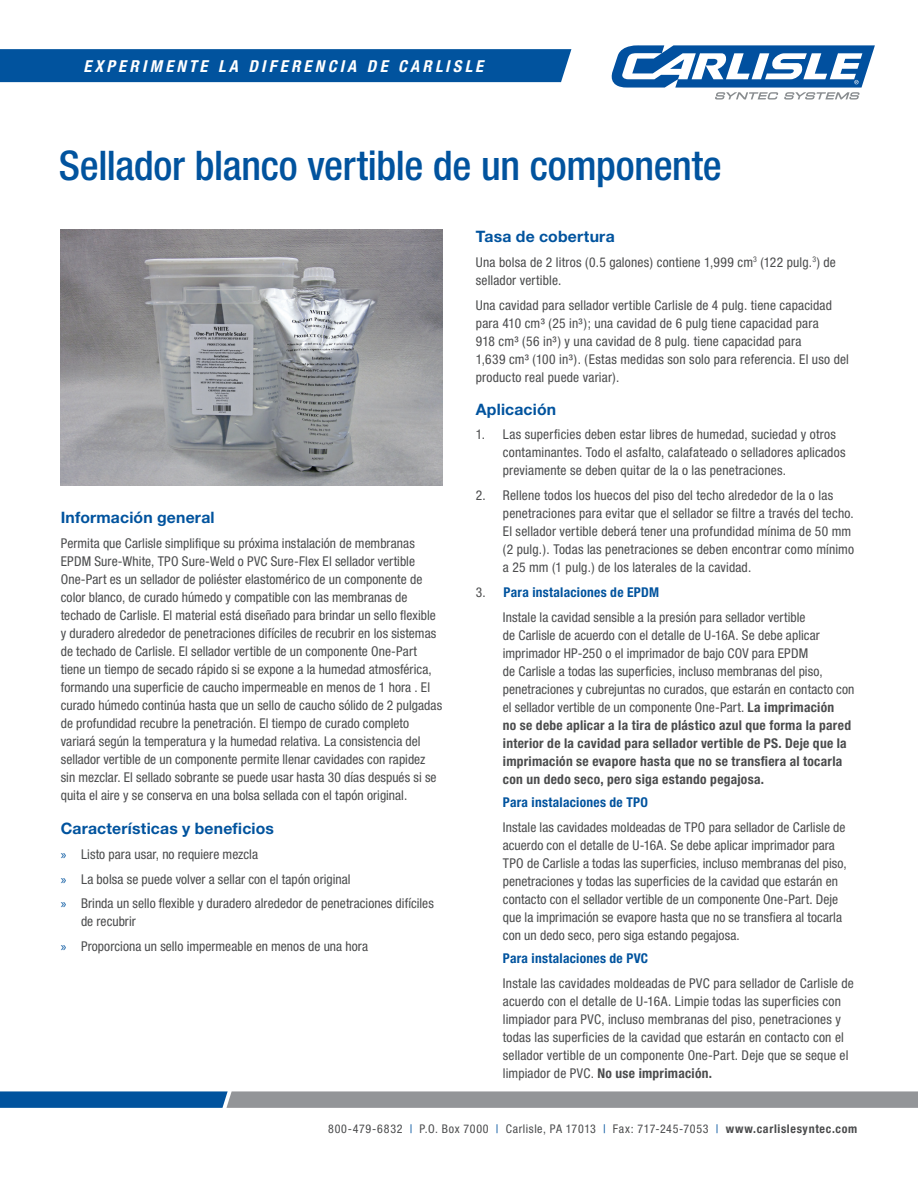
<style>
.page{position:relative;width:918px;height:1188px;background:#fff}
.page>*{position:absolute;margin:0;border:0;box-sizing:border-box;transform-origin:0 0}
.Body_Text{font:500 condensed 40.95px "Helvetica Neue";letter-spacing:-.01em;color:#01539e}
.t1{font:italic 700 condensed 16.5px "Helvetica Neue";letter-spacing:.2em;color:#fff}
.t2{font:700 15.75px "Helvetica Neue";letter-spacing:.015em;color:#01539e}
.t3{font:condensed 13.5px/18px "Helvetica Neue";letter-spacing:.01em;color:#4b4c4d}
.t4{font:700 condensed 13.5px "Helvetica Neue";letter-spacing:.02em;color:#01539e}
.t5{font:condensed 12px "Helvetica Neue";letter-spacing:.05em;color:#4b4c4d}
.s1{font-family:"Myriad Pro";font-stretch:normal;color:#01539e}
.s2{font-weight:400;color:#4b4c4d}
.s3{font-weight:700}
.s4{color:#01539e}
</style>
<div class="page">
<svg style="left:0;top:1091px;width:918px;height:17px"></svg>
<div style="left:0;top:49px;width:571px;height:33px;background:#01539e"></div>
<svg style="left:612px;top:45px;width:263px;height:55px"></svg>
<img style="left:61px;top:230px;width:381px;height:256px">
<p class="t1" style="left:84px;top:56px;width:401px">EXPERIMENTE LA DIFERENCIA DE CARLISLE</p>
<p class="Body_Text" style="left:59px;top:141px;width:664px">Sellador blanco vertible de un componente</p>
<p class="t2" style="left:61px;top:508px;width:155px">Información general</p>
<p class="t3" style="left:61px;top:534px;width:383px">Permita que Carlisle simplifique su próxima instalación de membranas EPDM Sure-White, TPO Sure-Weld o PVC Sure-Flex El sellador vertible One-Part es un sellador de poliéster elastomérico de un componente de color blanco, de curado húmedo y compatible con las membranas de techado de Carlisle. El material está diseñado para brindar un sello flexible y duradero alrededor de penetraciones difíciles de recubrir en los sistemas de techado de Carlisle. El sellador vertible de un componente One-Part tiene un tiempo de secado rápido si se expone a la humedad atmosférica, formando una superficie de caucho impermeable en menos de 1 hora . El curado húmedo continúa hasta que un sello de caucho sólido de 2 pulgadas de profundidad recubre la penetración. El tiempo de curado completo variará según la temperatura y la humedad relativa. La consistencia del sellador vertible de un componente permite llenar cavidades con rapidez sin mezclar. El sellado sobrante se puede usar hasta 30 días después si se quita el aire y se conserva en una bolsa sellada con el tapón original.</p>
<p class="t2" style="left:61px;top:819px;width:215px">Características y beneficios</p>
<p class="t3" style="left:61px;top:845px;width:199px"><span class="s1">»</span> Listo para usar, no requiere mezcla</p>
<p class="t3" style="left:61px;top:870px;width:291px"><span class="s1">»</span> La bolsa se puede volver a sellar con el tapón original</p>
<p class="t3" style="left:81px;top:895px;width:354px;text-indent:-20px"><span class="s1">»</span> Brinda un sello flexible y duradero alrededor de penetraciones difíciles de recubrir</p>
<p class="t3" style="left:61px;top:937px;width:309px"><span class="s1">»</span> Proporciona un sello impermeable en menos de una hora</p>
<p class="t2" style="left:476px;top:227px;width:140px">Tasa de cobertura</p>
<p class="t3" style="left:476px;top:253px;width:361px">Una bolsa de 2 litros (0.5 galones) contiene 1,999 cm<sup>3</sup> (122 pulg.<sup>3</sup>) de sellador vertible.</p>
<p class="t3" style="left:476px;top:296px;width:375px">Una cavidad para sellador vertible Carlisle de 4 pulg. tiene capacidad para 410 cm³ (25 in³); una cavidad de 6 pulg tiene capacidad para<br>918 cm³ (56 in³) y una cavidad de 8 pulg. tiene capacidad para<br>1,639 cm³ (100 in³). (Estas medidas son solo para referencia. El uso del producto real puede variar).</p>
<p class="t2" style="left:476px;top:399px;width:82px">Aplicación</p>
<p class="t3" style="left:503px;top:426px;width:344px;text-indent:-27px">1. Las superficies deben estar libres de humedad, suciedad y otros contaminantes. Todo el asfalto, calafateado o selladores aplicados previamente se deben quitar de la o las penetraciones.</p>
<p class="t3" style="left:503px;top:486px;width:353px;text-indent:-27px">2. Rellene todos los huecos del piso del techo alrededor de la o las penetraciones para evitar que el sellador se filtre a través del techo.<br>El sellador vertible deberá tener una profundidad mínima de 50 mm (2 pulg.). Todas las penetraciones se deben encontrar como mínimo a 25 mm (1 pulg.) de los laterales de la cavidad.</p>
<p class="t4" style="left:476px;top:584px;width:185px"><span class="s2">3.</span> Para instalaciones de EPDM</p>
<p class="t3" style="left:503px;top:608px;width:353px">Instale la cavidad sensible a la presión para sellador vertible<br>de Carlisle de acuerdo con el detalle de U-16A. Se debe aplicar imprimador HP-250 o el imprimador de bajo COV para EPDM<br>de Carlisle a todas las superficies, incluso membranas del piso, penetraciones y cubrejuntas no curados, que estarán en contacto con el sellador vertible de un componente One-Part. <span class="s3">La imprimación<br>no se debe aplicar a la tira de plástico azul que forma la pared interior de la cavidad para sellador vertible de PS. Deje que la imprimación se evapore hasta que no se transfiera al tocarla con un dedo seco, pero siga estando pegajosa.</span></p>
<p class="t4" style="left:503px;top:794px;width:147px">Para instalaciones de TPO</p>
<p class="t3" style="left:503px;top:818px;width:345px">Instale las cavidades moldeadas de TPO para sellador de Carlisle de acuerdo con el detalle de U-16A. Se debe aplicar imprimador para TPO de Carlisle a todas las superficies, incluso membranas del piso, penetraciones y todas las superficies de la cavidad que estarán en contacto con el sellador vertible de un componente One-Part. Deje que la imprimación se evapore hasta que no se transfiera al tocarla con un dedo seco, pero siga estando pegajosa.</p>
<p class="t4" style="left:503px;top:950px;width:147px">Para instalaciones de PVC</p>
<p class="t3" style="left:503px;top:974px;width:352px">Instale las cavidades moldeadas de PVC para sellador de Carlisle de acuerdo con el detalle de U-16A. Limpie todas las superficies con limpiador para PVC, incluso membranas del piso, penetraciones y todas las superficies de la cavidad que estarán en contacto con el sellador vertible de un componente One-Part. Deje que se seque el limpiador de PVC. <span class="s3">No use imprimación.</span></p>
<p class="t5" style="left:328px;top:1122px;width:531px">800-479-6832 <span class="s4">|</span> P.O. Box 7000 <span class="s4">|</span> Carlisle, PA 17013 <span class="s4">|</span> Fax: 717-245-7053 <span class="s4">|</span> <span class="s3">www.carlislesyntec.com</span></p>
</div>
